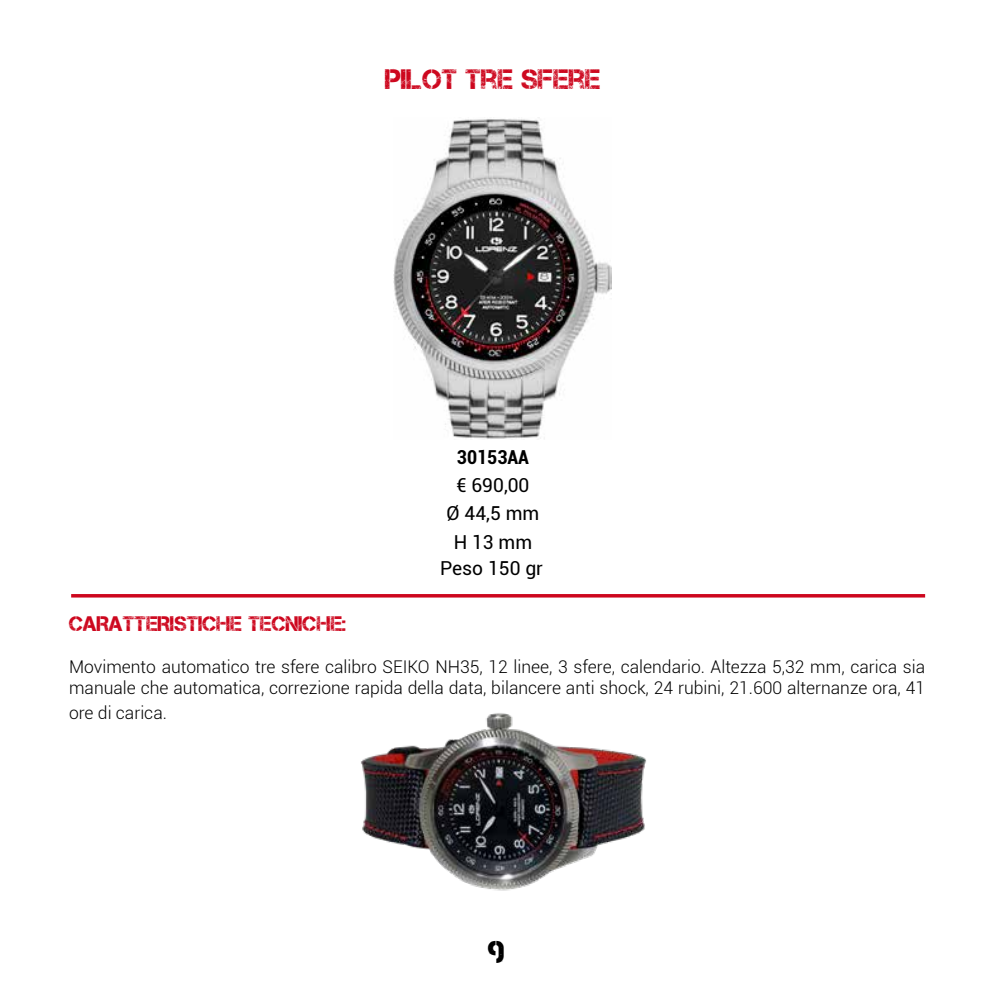
<style>
.page{position:relative;width:993px;height:993px;background:#fff}
.page>*{position:absolute;margin:0;border:0;box-sizing:border-box;transform-origin:0 0}
.t1{font:31.5px "Captureit";color:#000}
.t2{font:28px "Captureit";color:#cd071e}
.t3{font:21px "Captureit";color:#cd071e}
.t4{font:19.25px/27.5px "Roboto";color:#000;text-align:center}
.t5{font:700 condensed 19.25px "Roboto";color:#000}
.t6{font:300 17.5px/21px "Roboto";color:#000}
</style>
<div class="page">
<img style="left:393px;top:119px;width:218px;height:320px">
<hr style="left:71px;top:594px;width:853px;height:3px;background:#cd071e">
<img style="left:361px;top:713px;width:285px;height:178px">
<h2 class="t2" style="left:385px;top:64px;width:217px">PILOT TRE SFERE</h2>
<p class="t5" style="left:457px;top:444px;width:73px">30153AA</p>
<p class="t4" style="left:440px;top:471px;width:104px">€ 690,00<br>Ø 44,5 mm<br>H 13 mm<br>Peso 150 gr</p>
<p class="t3" style="left:69px;top:611px;width:279px">CARATTERISTICHE TECNICHE:</p>
<p class="t6" style="left:69px;top:655px;width:857px">Movimento automatico tre sfere calibro SEIKO NH35, 12 linee, 3 sfere, calendario. Altezza 5,32 mm, carica sia manuale che automatica, correzione rapida della data, bilancere anti shock, 24 rubini, 21.600 alternanze ora, 41</p>
<p class="t6" style="left:69px;top:701px;width:99px">ore di carica.</p>
<h1 class="t1" style="left:488px;top:934px;width:18px">9</h1>
</div>
